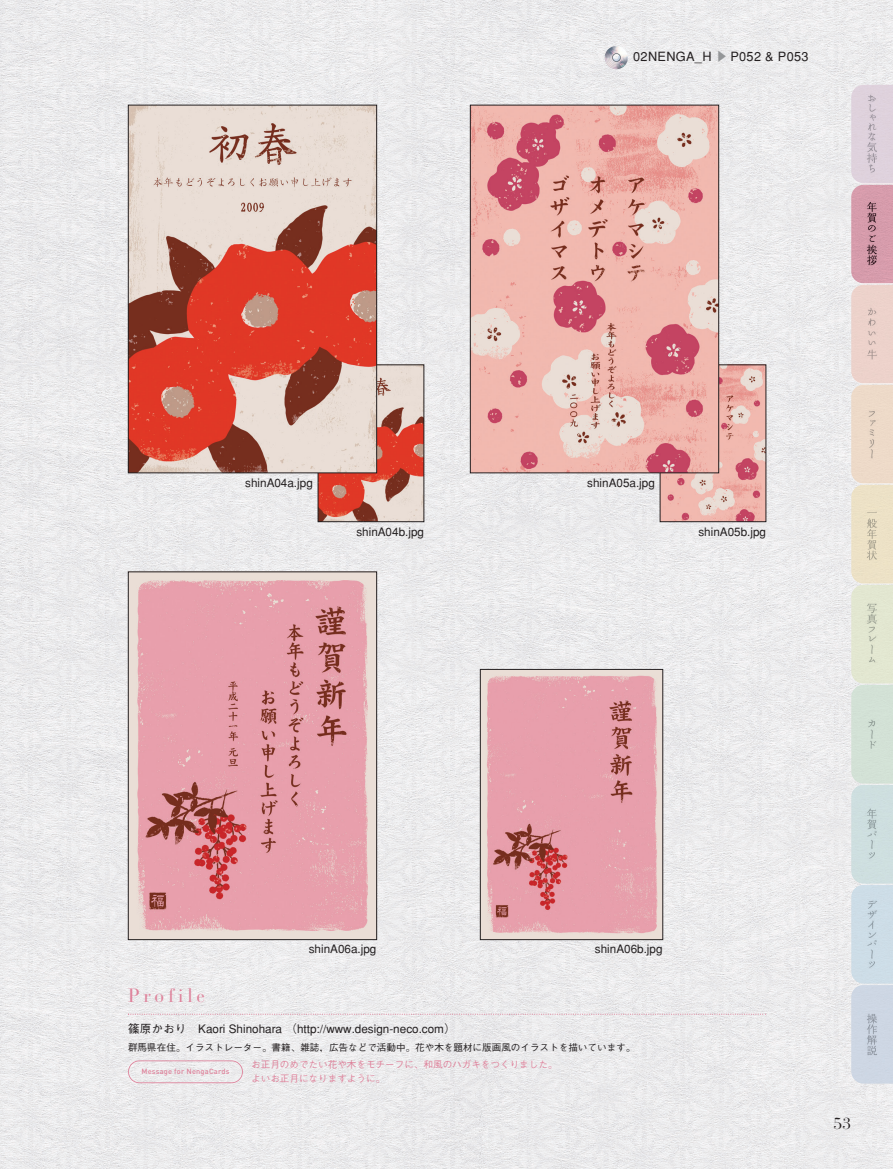
<style>
.page{position:relative;width:893px;height:1169px;background:#fff}
.page>*{position:absolute;margin:0;border:0;box-sizing:border-box;transform-origin:0 0}
.t1{font:19.2px "Bauer Bodoni";letter-spacing:.2em;color:#de819a}
.t2{font:15.9px "Bauer Bodoni";color:#231f20}
.t3{font:500 12.75px "Gothic BBB";letter-spacing:.025em;color:#231f20}
.t4{font:500 11.7px "Gothic BBB";color:#231f20}
.t5{font:500 9.6px "Gothic BBB";color:#231f20}
.t6{font:500 9.6px/13.8px "Gothic BBB";color:#de819a}
.t7{font:500 7.5px "DIN";letter-spacing:.025em;color:#de819a}
.s1{color:#949698}
</style>
<div class="page">
<img style="left:0;top:0;width:892px;height:1168px">
<img style="left:604px;top:46px;width:24px;height:23px">
<img style="left:851px;top:85px;width:41px;height:998px">
<img style="left:320px;top:366px;width:102px;height:154px">
<div style="left:318px;top:364px;width:106px;height:158px;border:1px solid #231f20"></div>
<img style="left:130px;top:107px;width:245px;height:364px">
<div style="left:128px;top:105px;width:249px;height:368px;border:1px solid #231f20"></div>
<img style="left:661px;top:366px;width:103px;height:154px">
<div style="left:659px;top:364px;width:107px;height:158px;border:1px solid #231f20"></div>
<img style="left:472px;top:107px;width:245px;height:364px">
<div style="left:470px;top:105px;width:249px;height:368px;border:1px solid #231f20"></div>
<div style="left:128px;top:1060px;width:115px;height:23px;border:2px solid #de819a;border-radius:11px"></div>
<svg style="left:128px;top:1013px;width:638px;height:1px"></svg>
<img style="left:130px;top:573px;width:245px;height:364px">
<div style="left:128px;top:571px;width:249px;height:368px;border:1px solid #231f20"></div>
<img style="left:482px;top:671px;width:179px;height:267px">
<div style="left:480px;top:669px;width:183px;height:271px;border:1px solid #231f20"></div>
<p class="t3" style="left:633px;top:52px;width:177px">02NENGA_H <span class="s1">▲</span>P052 &amp; P053</p>
<p class="t4" style="left:245px;top:478px;width:69px">shinA04a.jpg</p>
<p class="t4" style="left:356px;top:527px;width:69px">shinA04b.jpg</p>
<p class="t4" style="left:587px;top:478px;width:69px">shinA05a.jpg</p>
<p class="t4" style="left:698px;top:527px;width:69px">shinA05b.jpg</p>
<h1 class="t1" style="left:128px;top:988px;width:78px">Profile</h1>
<p class="t4" style="left:309px;top:944px;width:69px">shinA06a.jpg</p>
<p class="t4" style="left:595px;top:944px;width:69px">shinA06b.jpg</p>
<p class="t4" style="left:128px;top:1024px;width:329px">篠原かおり　Kaori Shinohara （http://www.design-neco.com）</p>
<p class="t5" style="left:128px;top:1043px;width:509px">群馬県在住。イラストレーター。書籍、雑誌，広告などで活動中。花や木を題材に版画風のイラストを描いています。</p>
<p class="t6" style="left:251px;top:1058px;width:308px">お正月のめでたい花や木をモチーフに、和風のハガキをつくりました。よいお正月になりますように。</p>
<p class="t7" style="left:141px;top:1068px;width:90px">Message for NengaCards</p>
<h2 class="t2" style="left:833px;top:1117px;width:19px">53</h2>
</div>
